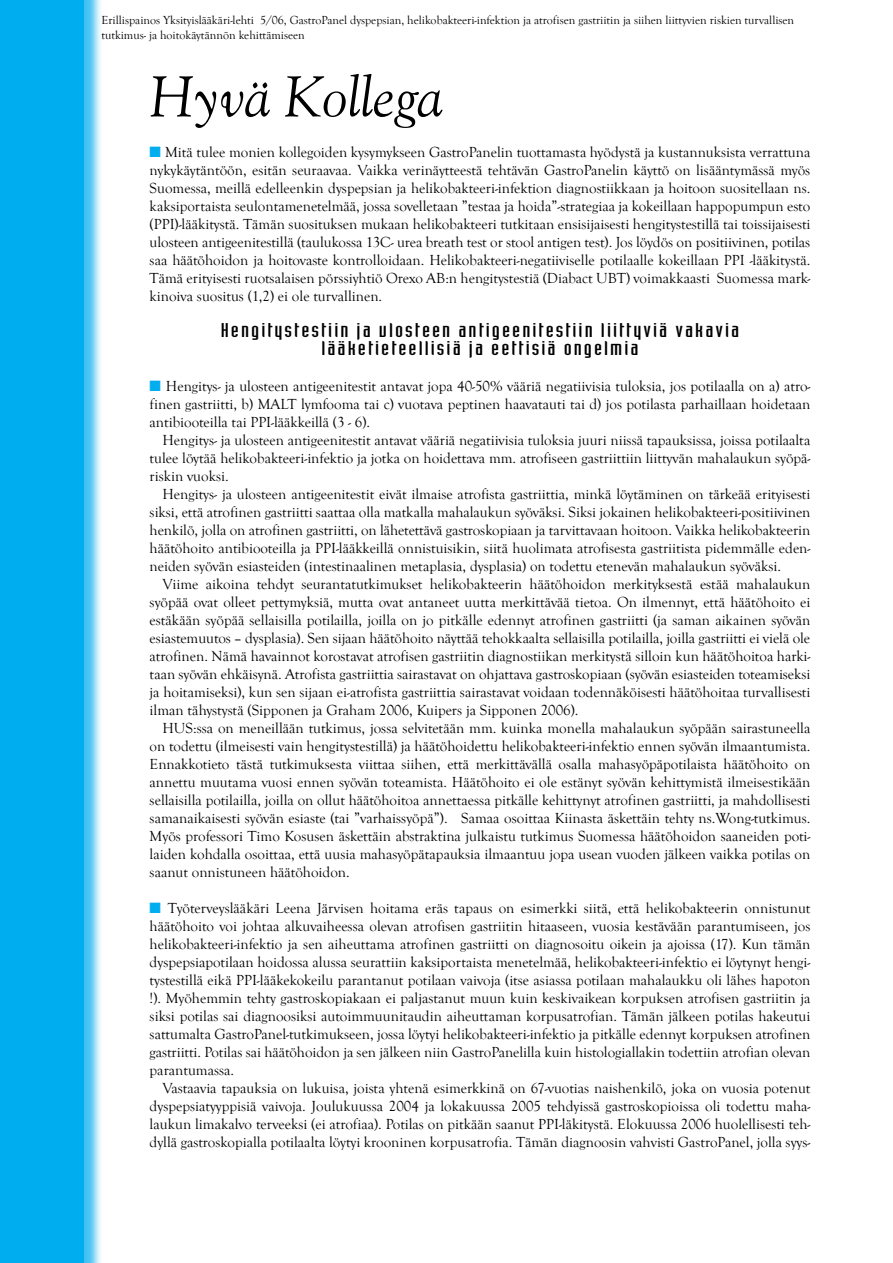
<style>
.page{position:relative;width:893px;height:1263px;background:#fff}
.page>*{position:absolute;margin:0;border:0;box-sizing:border-box;transform-origin:0 0}
.t1{font:italic 57px "Goudy";color:#000}
.t2{font:19.5px/18px "Industria Solid";letter-spacing:.075em;color:#000;text-align:center;scale:1.4 1}
.t3{font:15px/18px "Goudy Old Style T";color:#000;text-align:justify}
.t4{font:12px/15px "Goudy Old Style T";color:#000}
.s1{color:#00adef}
</style>
<div class="page">
<div style="left:0;top:0;width:104px;height:1263px;background:#00adef;opacity:.75"></div>
<div style="left:0;top:0;width:84px;height:1263px;background:#00adef"></div>
<p class="t4" style="left:101px;top:13px;width:694px">Erillispainos Yksityislääkäri-lehti 5/06, GastroPanel dyspepsian, helikobakteeri-infektion ja atrofisen gastriitin ja siihen liittyvien riskien turvallisen tutkimus- ja hoitokäytännön kehittämiseen</p>
<h1 class="t1" style="left:150px;top:62px;width:294px">Hyvä Kollega</h1>
<p class="t3" style="left:150px;top:143px;width:662px"><span class="s1">■</span> Mitä tulee monien kollegoiden kysymykseen GastroPanelin tuottamasta hyödystä ja kustannuksista verrattuna nykykäytäntöön, esitän seuraavaa. Vaikka verinäytteestä tehtävän GastroPanelin käyttö on lisääntymässä myös Suomessa, meillä edelleenkin dyspepsian ja helikobakteeri-infektion diagnostiikkaan ja hoitoon suositellaan ns. kaksiportaista seulontamenetelmää, jossa sovelletaan ”testaa ja hoida”-strategiaa ja kokeillaan happopumpun esto (PPI)-lääkitystä. Tämän suosituksen mukaan helikobakteeri tutkitaan ensisijaisesti hengitystestillä tai toissijaisesti ulosteen antigeenitestillä (taulukossa 13C- urea breath test or stool antigen test). Jos löydös on positiivinen, potilas saa häätöhoidon ja hoitovaste kontrolloidaan. Helikobakteeri-negatiiviselle potilaalle kokeillaan PPI -lääkitystä.<br>Tämä erityisesti ruotsalaisen pörssiyhtiö Orexo AB:n hengitystestiä (Diabact UBT) voimakkaasti Suomessa mark&shy;kinoiva suositus (1,2) ei ole turvallinen.</p>
<h2 class="t2" style="left:221px;top:321px;width:372px">Hengitystestiin ja ulosteen antigeenitestiin liittyviä vakavia lääketieteellisiä ja eettisiä ongelmia</h2>
<p class="t3" style="left:150px;top:377px;width:662px"><span class="s1">■</span> Hengitys- ja ulosteen antigeenitestit antavat jopa 40-50% vääriä negatiivisia tuloksia, jos potilaalla on a) atro&shy;finen gastriitti, b) MALT lymfooma tai c) vuotava peptinen haavatauti tai d) jos potilasta parhaillaan hoidetaan antibiooteilla tai PPI-lääkkeillä (3 - 6).</p>
<p class="t3" style="left:150px;top:431px;width:662px;text-indent:13px">Hengitys- ja ulosteen antigeenitestit antavat vääriä negatiivisia tuloksia juuri niissä tapauksissa, joissa potilaalta tulee löytää helikobakteeri-infektio ja jotka on hoidettava mm. atrofiseen gastriittiin liittyvän mahalaukun syöpä&shy;riskin vuoksi.</p>
<p class="t3" style="left:150px;top:485px;width:662px;text-indent:13px">Hengitys- ja ulosteen antigeenitestit eivät ilmaise atrofista gastriittia, minkä löytäminen on tärkeää erityisesti siksi, että atrofinen gastriitti saattaa olla matkalla mahalaukun syöväksi. Siksi jokainen helikobakteeri-positiivinen henkilö, jolla on atrofinen gastriitti, on lähetettävä gastroskopiaan ja tarvittavaan hoitoon. Vaikka helikobakteerin häätöhoito antibiooteilla ja PPI-lääkkeillä onnistuisikin, siitä huolimata atrofisesta gastriitista pidemmälle eden&shy;neiden syövän esiasteiden (intestinaalinen metaplasia, dysplasia) on todettu etenevän mahalaukun syöväksi.</p>
<p class="t3" style="left:150px;top:575px;width:662px;text-indent:13px">Viime aikoina tehdyt seurantatutkimukset helikobakteerin häätöhoidon merkityksestä estää mahalaukun syöpää ovat olleet pettymyksiä, mutta ovat antaneet uutta merkittävää tietoa. On ilmennyt, että häätöhoito ei estäkään syöpää sellaisilla potilailla, joilla on jo pitkälle edennyt atrofinen gastriitti (ja saman aikainen syövän esiastemuutos – dysplasia). Sen sijaan häätöhoito näyttää tehokkaalta sellaisilla potilailla, joilla gastriitti ei vielä ole atrofinen. Nämä havainnot korostavat atrofisen gastriitin diagnostiikan merkitystä silloin kun häätöhoitoa harki&shy;taan syövän ehkäisynä. Atrofista gastriittia sairastavat on ohjattava gastroskopiaan (syövän esiasteiden toteamiseksi ja hoitamiseksi), kun sen sijaan ei-atrofista gastriittia sairastavat voidaan todennäköisesti häätöhoitaa turvallisesti ilman tähystystä (Sipponen ja Graham 2006, Kuipers ja Sipponen 2006).</p>
<p class="t3" style="left:150px;top:719px;width:662px;text-indent:13px">HUS:ssa on meneillään tutkimus, jossa selvitetään mm. kuinka monella mahalaukun syöpään sairastuneella on todettu (ilmeisesti vain hengitystestillä) ja häätöhoidettu helikobakteeri-infektio ennen syövän ilmaantumista.<br>Ennakkotieto tästä tutkimuksesta viittaa siihen, että merkittävällä osalla mahasyöpäpotilaista häätöhoito on annettu muutama vuosi ennen syövän toteamista. Häätöhoito ei ole estänyt syövän kehittymistä ilmeisestikään sellaisilla potilailla, joilla on ollut häätöhoitoa annettaessa pitkälle kehittynyt atrofinen gastriitti, ja mahdollisesti samanaikaisesti syövän esiaste (tai ”varhaissyöpä”). Samaa osoittaa Kiinasta äskettäin tehty ns.Wong-tutkimus.<br>Myös professori Timo Kosusen äskettäin abstraktina julkaistu tutkimus Suomessa häätöhoidon saaneiden poti&shy;laiden kohdalla osoittaa, että uusia mahasyöpätapauksia ilmaantuu jopa usean vuoden jälkeen vaikka potilas on saanut onnistuneen häätöhoidon.</p>
<p class="t3" style="left:150px;top:899px;width:662px"><span class="s1">■</span> Työterveyslääkäri Leena Järvisen hoitama eräs tapaus on esimerkki siitä, että helikobakteerin onnistunut häätöhoito voi johtaa alkuvaiheessa olevan atrofisen gastriitin hitaaseen, vuosia kestävään parantumiseen, jos helikobakteeri-infektio ja sen aiheuttama atrofinen gastriitti on diagnosoitu oikein ja ajoissa (17). Kun tämän dyspepsiapotilaan hoidossa alussa seurattiin kaksiportaista menetelmää, helikobakteeri-infektio ei löytynyt hengi&shy;tystestillä eikä PPI-lääkekokeilu parantanut potilaan vaivoja (itse asiassa potilaan mahalaukku oli lähes hapoton !). Myöhemmin tehty gastroskopiakaan ei paljastanut muun kuin keskivaikean korpuksen atrofisen gastriitin ja siksi potilas sai diagnoosiksi autoimmuunitaudin aiheuttaman korpusatrofian. Tämän jälkeen potilas hakeutui sattumalta GastroPanel-tutkimukseen, jossa löytyi helikobakteeri-infektio ja pitkälle edennyt korpuksen atrofinen gastriitti. Potilas sai häätöhoidon ja sen jälkeen niin GastroPanelilla kuin histologiallakin todettiin atrofian olevan parantumassa.</p>
<p class="t3" style="left:150px;top:1079px;width:662px;text-indent:13px">Vastaavia tapauksia on lukuisa, joista yhtenä esimerkkinä on 67-vuotias naishenkilö, joka on vuosia potenut dyspepsiatyyppisiä vaivoja. Joulukuussa 2004 ja lokakuussa 2005 tehdyissä gastroskopioissa oli todettu maha&shy;laukun limakalvo terveeksi (ei atrofiaa). Potilas on pitkään saanut PPI-läkitystä. Elokuussa 2006 huolellisesti teh&shy;dyllä gastroskopialla potilaalta löytyi krooninen korpusatrofia. Tämän diagnoosin vahvisti GastroPanel, jolla syys-</p>
</div>
